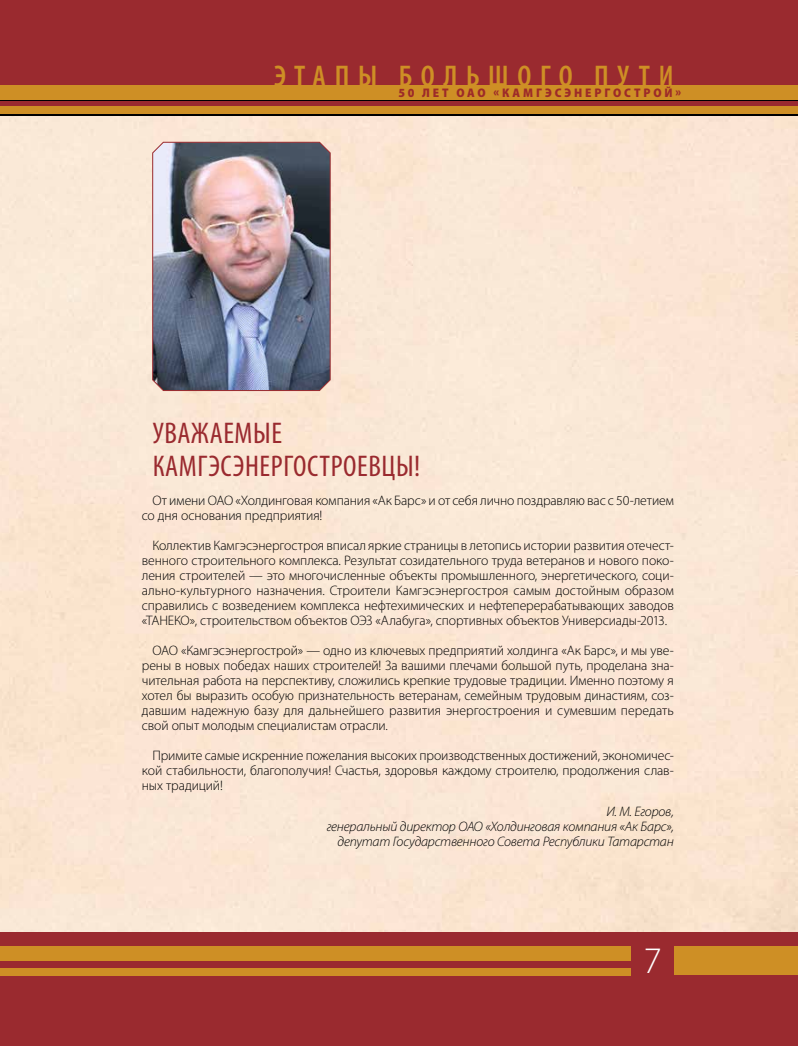
<style>
.page{position:relative;width:798px;height:1046px;background:#fff}
.page>*{position:absolute;margin:0;border:0;box-sizing:border-box;transform-origin:0 0}
.t1{font:300 37.5px "Myriad Pro";color:#fff}
.t2{font:condensed 30px/32.5px "Myriad Pro";letter-spacing:.02em;color:#9a2a2f}
.t3{font:600 condensed 30px "Myriad Pro";letter-spacing:.29em;color:#ce8f25}
.t4{font:300 13.75px/15px "Myriad Pro";letter-spacing:-.005em;color:#000;text-align:justify}
.t5{font:italic 300 13.75px/15px "Myriad Pro";letter-spacing:-.015em;color:#000;text-align:right}
.t6{font:900 semi-condensed 12.5px "Myriad Pro";letter-spacing:.23em;color:#9d2b29}
</style>
<div class="page">
<div style="left:0;top:115px;width:797px;height:817px;background:#fae6d5"></div>
<div style="left:0;top:932px;width:797px;height:113px;background:#9a2a2f"></div>
<div style="left:0;top:0;width:797px;height:113px;background:#9a2a2f"></div>
<div style="left:0;top:87px;width:797px;height:14px;background:#ce8f25"></div>
<div style="left:0;top:108px;width:797px;height:7px;background:#ce8f25"></div>
<div style="left:673px;top:946px;width:124px;height:28px;background:#ce8f25"></div>
<div style="left:0;top:946px;width:673px;height:14px;background:#ce8f25"></div>
<div style="left:0;top:967px;width:673px;height:7px;background:#ce8f25"></div>
<div style="left:0;top:85px;width:797px;height:14px;background:#ce8f25"></div>
<div style="left:0;top:106px;width:797px;height:7px;background:#ce8f25"></div>
<div style="left:631px;top:944px;width:42px;height:32px;background:#9a2a2f"></div>
<img style="left:152px;top:141px;width:179px;height:250px">
<h2 class="t3" style="left:274px;top:60px;width:401px">ЭТАПЫ БОЛЬШОГО ПУТИ</h2>
<p class="t6" style="left:398px;top:86px;width:284px">50 ЛЕТ ОАО «КАМГЭСЭНЕРГОСТРОЙ»</p>
<h2 class="t2" style="left:153px;top:417px;width:269px">УВАЖАЕМЫЕ<br>КАМГЭСЭНЕРГОСТРОЕВЦЫ!</h2>
<p class="t4" style="left:142px;top:493px;width:533px;text-indent:11px">От имени ОАО «Холдинговая компания «Ак Барс» и от себя лично поздравляю вас с 50-летием со дня основания предприятия!</p>
<p class="t4" style="left:142px;top:538px;width:533px;text-indent:11px">Коллектив Камгэсэнергостроя вписал яркие страницы в летопись истории развития отечест&shy;венного строительного комплекса. Результат созидательного труда ветеранов и нового поко&shy;ления строителей — это многочисленные объекты промышленного, энергетического, соци&shy;ально-культурного назначения. Строители Камгэсэнергостроя самым достойным образом справились с возведением комплекса нефтехимических и нефтеперерабатывающих заводов «ТАНЕКО», строительством объектов ОЭЗ «Алабуга», спортивных объектов Универсиады-2013.</p>
<p class="t4" style="left:142px;top:643px;width:533px;text-indent:11px">ОАО «Камгэсэнергострой» — одно из ключевых предприятий холдинга «Ак Барс», и мы уве&shy;рены в новых победах наших строителей! За вашими плечами большой путь, проделана зна&shy;чительная работа на перспективу, сложились крепкие трудовые традиции. Именно поэтому я хотел бы выразить особую признательность ветеранам, семейным трудовым династиям, соз&shy;давшим надежную базу для дальнейшего развития энергостроения и сумевшим передать свой опыт молодым специалистам отрасли.</p>
<p class="t4" style="left:142px;top:748px;width:533px;text-indent:11px">Примите самые искренние пожелания высоких производственных достижений, экономичес&shy;кой стабильности, благополучия! Счастья, здоровья каждому строителю, продолжения слав&shy;ных традиций!</p>
<p class="t5" style="left:326px;top:803px;width:348px">И. М. Егоров,<br>генеральный директор ОАО «Холдинговая компания «Ак Барс», депутат Государственного Совета Республики Татарстан</p>
<h1 class="t1" style="left:643px;top:939px;width:20px">7</h1>
</div>
